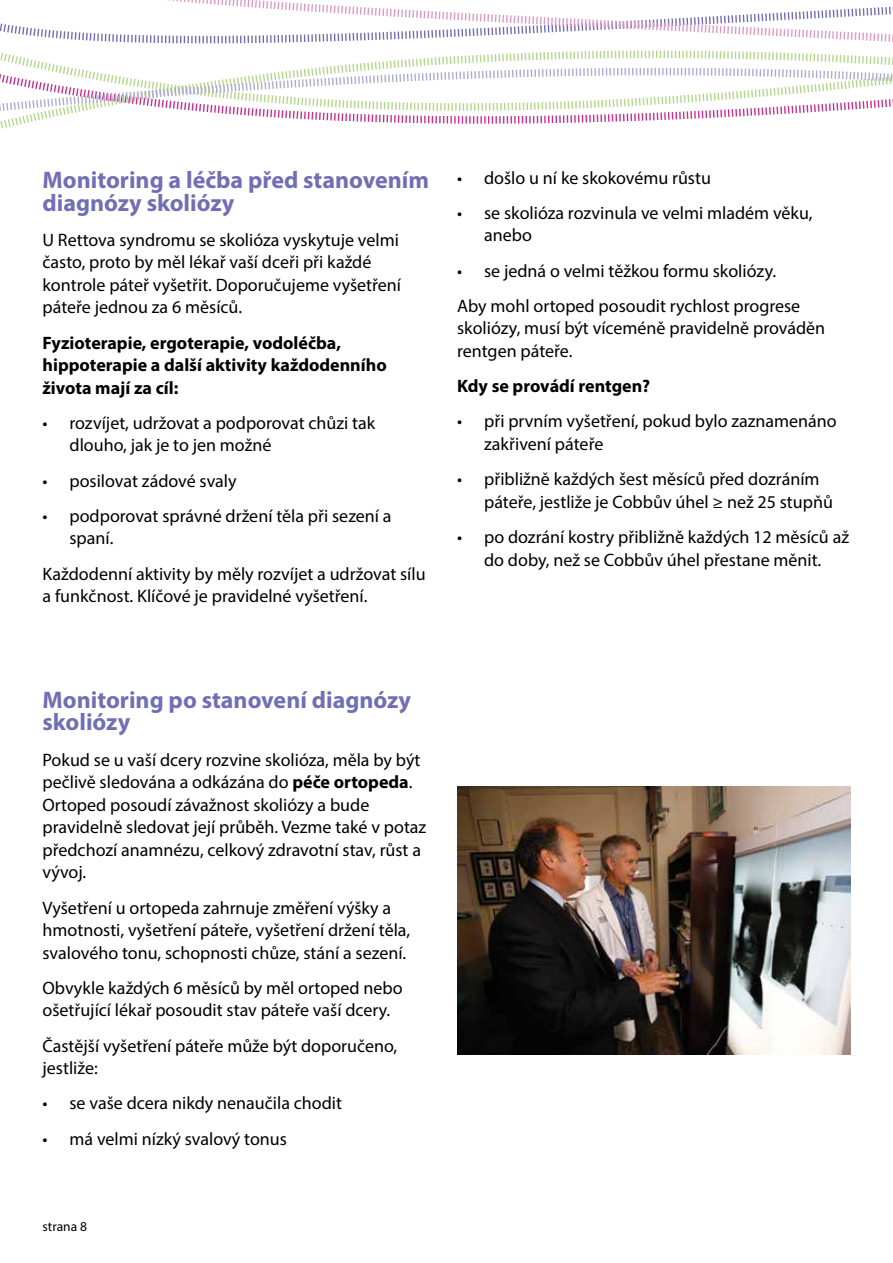
<style>
.page{position:relative;width:893px;height:1263px;background:#fff}
.page>*{position:absolute;margin:0;border:0;box-sizing:border-box;transform-origin:0 0}
.t1{font:700 24px/22.5px "Myriad Pro";color:#716fb4}
.t2{font:18px/22.5px "Myriad Pro";color:#000}
.t3{font:700 18px/22.5px "Myriad Pro";color:#000}
.t4{font:13.5px "Myriad Pro";color:#000}
.s1{font-weight:700}
</style>
<div class="page">
<svg style="left:0;top:23px;width:42px;height:43px"></svg>
<svg style="left:0;top:66px;width:42px;height:63px"></svg>
<svg style="left:42px;top:0;width:851px;height:124px"></svg>
<img style="left:457px;top:787px;width:393px;height:267px">
<h1 class="t1" style="left:43px;top:168px;width:388px">Monitoring a léčba před stanovením diagnózy skoliózy</h1>
<p class="t2" style="left:43px;top:228px;width:360px">U Rettova syndromu se skolióza vyskytuje velmi často, proto by měl lékař vaší dceři při každé kontrole páteř vyšetřit. Doporučujeme vyšetření páteře jednou za 6 měsíců.</p>
<p class="t3" style="left:43px;top:331px;width:346px">Fyzioterapie, ergoterapie, vodoléčba, hippoterapie a další aktivity každodenního života mají za cíl:</p>
<p class="t2" style="left:70px;top:411px;width:307px;text-indent:-27px">• rozvíjet, udržovat a podporovat chůzi tak dlouho, jak je to jen možné</p>
<p class="t2" style="left:43px;top:469px;width:196px">• posilovat zádové svaly</p>
<p class="t2" style="left:70px;top:504px;width:324px;text-indent:-27px">• podporovat správné držení těla při sezení a spaní.</p>
<p class="t2" style="left:43px;top:562px;width:385px">Každodenní aktivity by měly rozvíjet a udržovat sílu a funkčnost. Klíčové je pravidelné vyšetření.</p>
<p class="t2" style="left:457px;top:166px;width:255px">• došlo u ní ke skokovému růstu</p>
<p class="t2" style="left:484px;top:201px;width:330px;text-indent:-27px">• se skolióza rozvinula ve velmi mladém věku, anebo</p>
<p class="t2" style="left:457px;top:253px;width:345px;line-height:35.2px">• se jedná o velmi těžkou formu skoliózy.<br>Aby mohl ortoped posoudit rychlost progrese</p>
<p class="t2" style="left:457px;top:317px;width:370px">skoliózy, musí být víceméně pravidelně prováděn rentgen páteře.</p>
<p class="t3" style="left:457px;top:374px;width:195px">Kdy se provádí rentgen?</p>
<p class="t2" style="left:484px;top:410px;width:354px;text-indent:-27px">• při prvním vyšetření, pokud bylo zaznamenáno zakřivení páteře</p>
<p class="t2" style="left:484px;top:468px;width:350px;text-indent:-27px">• přibližně každých šest měsíců před dozráním páteře, jestliže je Cobbův úhel ≥ než 25 stupňů</p>
<p class="t2" style="left:457px;top:525px;width:393px;text-align:center">• po dozrání kostry přibližně každých 12 měsíců až do doby, než se Cobbův úhel přestane měnit.</p>
<h1 class="t1" style="left:43px;top:688px;width:370px">Monitoring po stanovení diagnózy skoliózy</h1>
<p class="t2" style="left:43px;top:748px;width:385px">Pokud se u vaší dcery rozvine skolióza, měla by být pečlivě sledována a odkázána do <span class="s1">péče ortopeda</span>.<br>Ortoped posoudí závažnost skoliózy a bude pravidelně sledovat její průběh. Vezme také v potaz předchozí anamnézu, celkový zdravotní stav, růst a vývoj.</p>
<p class="t2" style="left:43px;top:896px;width:369px">Vyšetření u ortopeda zahrnuje změření výšky a hmotnosti, vyšetření páteře, vyšetření držení těla, svalového tonu, schopnosti chůze, stání a sezení.</p>
<p class="t2" style="left:43px;top:976px;width:362px">Obvykle každých 6 měsíců by měl ortoped nebo ošetřující lékař posoudit stav páteře vaší dcery.</p>
<p class="t2" style="left:43px;top:1034px;width:356px">Častější vyšetření páteře může být doporučeno, jestliže:</p>
<p class="t2" style="left:43px;top:1092px;width:301px">• se vaše dcera nikdy nenaučila chodit</p>
<p class="t2" style="left:43px;top:1127px;width:246px">• má velmi nízký svalový tonus</p>
<p class="t4" style="left:43px;top:1218px;width:46px">strana 8</p>
</div>
